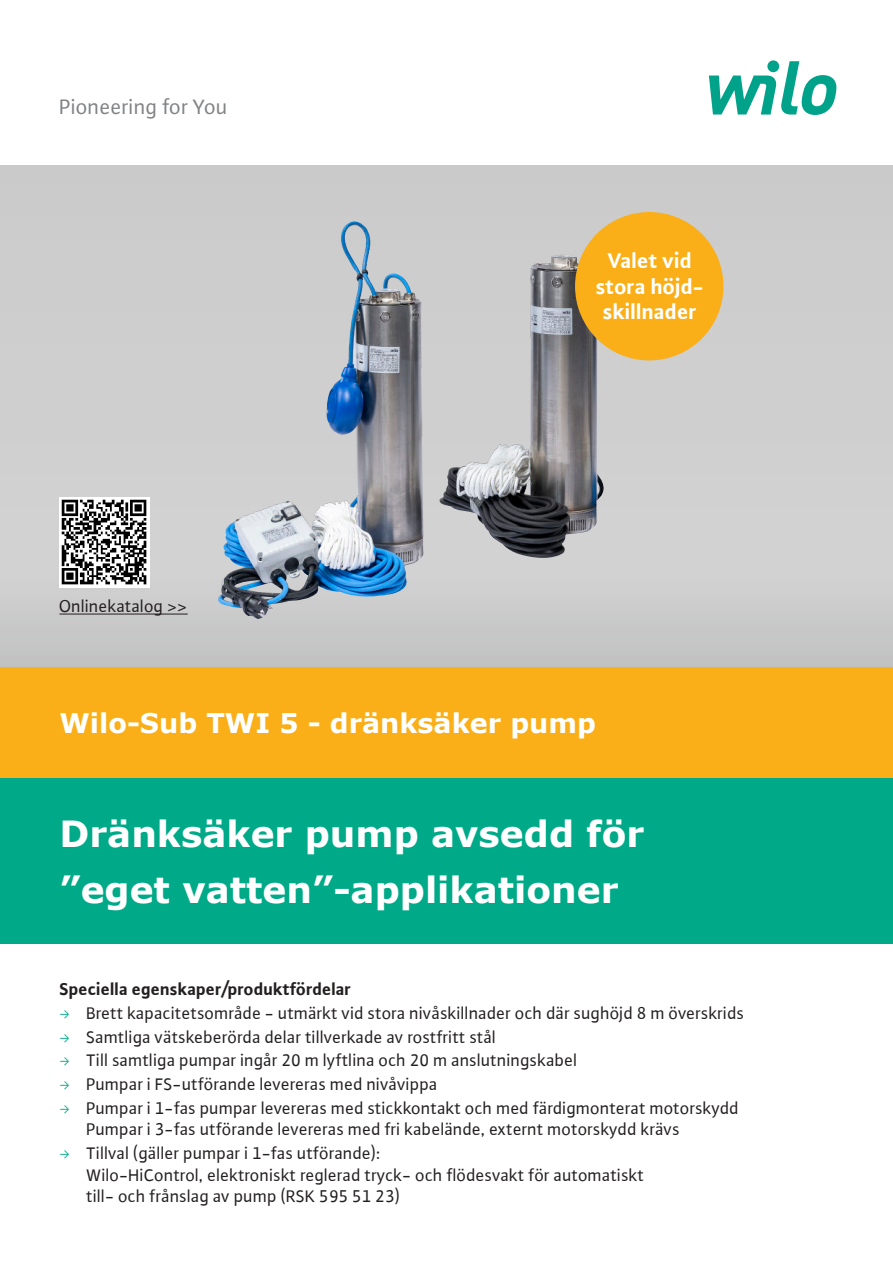
<style>
.page{position:relative;width:893px;height:1263px;background:#fff}
.page>*{position:absolute;margin:0;border:0;box-sizing:border-box;transform-origin:0 0}
.t1{font:700 36px/55.5px "Verdana";color:#fff}
.t2{font:700 27px "Verdana";color:#fff}
.t3{font:700 22.5px/25.5px "WILO Plus Global";color:#fff;text-align:center}
.t4{font:22.2px "WILO Plus FM";color:#808285}
.t5{font:18px/23.7px "WILO Plus Global";color:#231f20}
.s1{font-weight:700}
.s2{font-family:"WILO Pict";font-size:14.25px;color:#0a8}
</style>
<div class="page">
<img style="left:0;top:166px;width:893px;height:502px">
<img style="left:216px;top:221px;width:203px;height:398px">
<svg style="left:709px;top:61px;width:127px;height:54px"></svg>
<div style="left:767px;top:60px;width:12px;height:12px;background:#00a38a;border-radius:50%"></div>
<hr style="left:60px;top:614px;width:128px;height:1px;background:#231f20">
<div style="left:0;top:767px;width:893px;height:177px;background:#0a8"></div>
<div style="left:0;top:668px;width:893px;height:110px;background:#faaf18"></div>
<img style="left:60px;top:497px;width:90px;height:91px">
<img style="left:439px;top:245px;width:165px;height:316px">
<div style="left:575px;top:212px;width:148px;height:148px;background:#faaf18;border-radius:50%"></div>
<p class="t4" style="left:60px;top:96px;width:170px">Pioneering for You</p>
<p class="t5" style="left:60px;top:594px;width:130px">Onlinekatalog &gt;&gt;</p>
<p class="t3" style="left:596px;top:248px;width:110px">Valet vid stora höjd&shy;skillnader</p>
<h2 class="t2" style="left:60px;top:712px;width:538px">Wilo-Sub TWI 5 - dränksäker pump</h2>
<h1 class="t1" style="left:60px;top:809px;width:586px">Dränksäker pump avsedd för ”eget vatten”-applikationer</h1>
<p class="t5" style="left:60px;top:978px;width:686px"><span class="s1">Speciella egenskaper/produktfördelar<br></span><span class="s2">ƒ</span> Brett kapacitetsområde - utmärkt vid stora nivåskillnader och där sughöjd 8 m överskrids <span class="s2">ƒ</span> Samtliga vätskeberörda delar tillverkade av rostfritt stål<br><span class="s2">ƒ</span> Till samtliga pumpar ingår 20 m lyftlina och 20 m anslutningskabel<br><span class="s2">ƒ</span> Pumpar i FS-utförande levereras med nivåvippa<br><span class="s2">ƒ</span> Pumpar i 1-fas pumpar levereras med stickkontakt och med färdigmonterat motorskydd</p>
<p class="t5" style="left:60px;top:1118px;width:622px;text-indent:27px">Pumpar i 3-fas utförande levereras med fri kabelände, externt motorskydd krävs <span class="s2">ƒ</span> Tillval (gäller pumpar i 1-fas utförande):</p>
<p class="t5" style="left:87px;top:1163px;width:559px;line-height:21.6px">Wilo-HiControl, elektroniskt reglerad tryck- och flödesvakt för automatiskt till- och frånslag av pump (RSK 595 51 23)</p>
</div>
